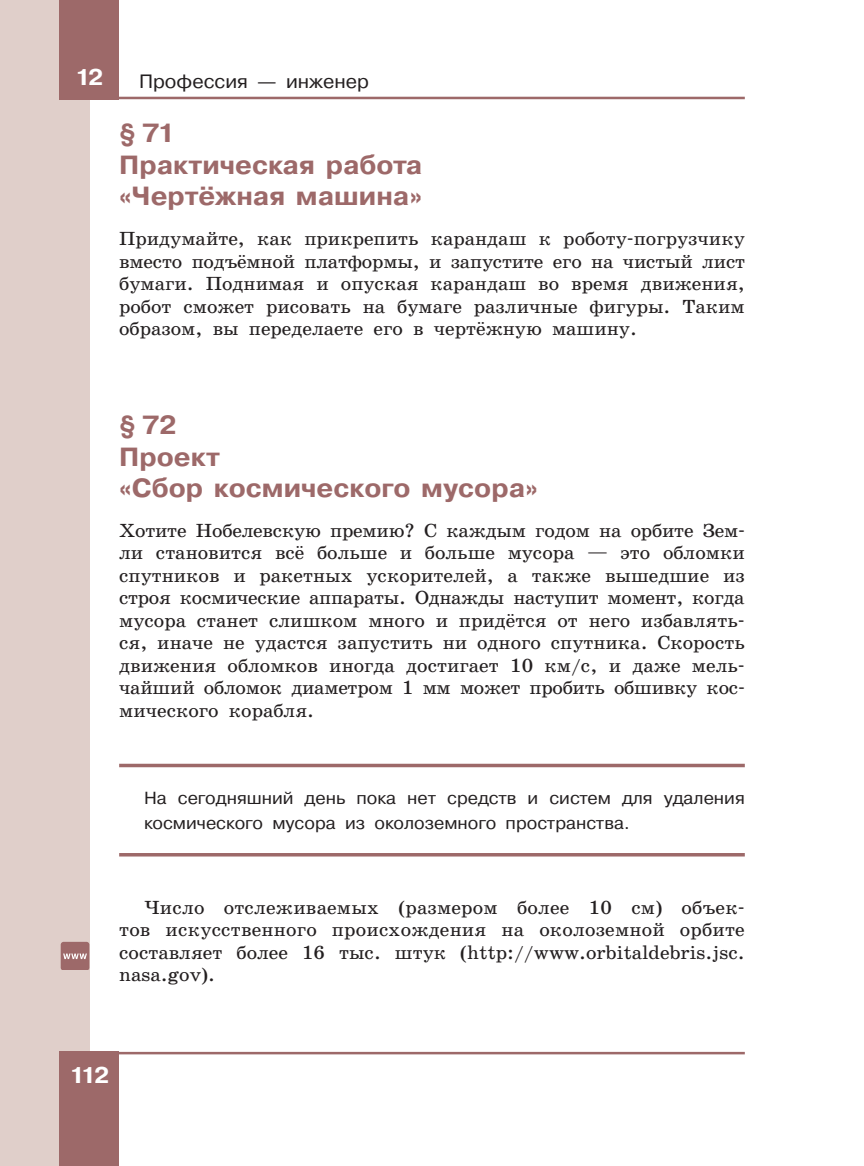
<style>
.page{position:relative;width:864px;height:1166px;background:#fff}
.page>*{position:absolute;margin:0;border:0;box-sizing:border-box;transform-origin:0 0}
.t1{font:700 26.25px/31.5px "Pragmatica C San Pin";color:#9d6969}
.t2{font:700 22.75px "Pragmatica C San Pin";color:#fff}
.t3{font:19.25px/22.4px "School Book C San Pin";color:#231f20;text-align:justify}
.t4{font:19.25px "Pragmatica C San Pin";color:#231f20}
.t5{font:17.5px/24.5px "Pragmatica C San Pin";color:#231f20}
</style>
<div class="page">
<div style="left:0;top:0;width:89px;height:1166px;background:#e0cfca"></div>
<div style="left:60px;top:1052px;width:59px;height:114px;background:#9d6969"></div>
<div style="left:60px;top:0;width:59px;height:99px;background:#9d6969"></div>
<hr style="left:60px;top:97px;width:684px;height:2px;background:#9d6969">
<hr style="left:60px;top:1052px;width:684px;height:2px;background:#9d6969">
<hr style="left:119px;top:764px;width:625px;height:3px;background:#9d6969">
<hr style="left:119px;top:853px;width:625px;height:3px;background:#9d6969">
<div style="left:61px;top:942px;width:28px;height:28px;background:#9d6969;border-radius:3px"></div>
<svg style="left:63px;top:953px;width:24px;height:6px"></svg>
<p class="t2" style="left:75px;top:65px;width:30px">12</p>
<p class="t4" style="left:139px;top:71px;width:231px">Профессия — инженер</p>
<h1 class="t1" style="left:119px;top:118px;width:304px">§ 71<br>Практическая работа «Чертёжная машина»</h1>
<p class="t3" style="left:119px;top:228px;width:627px">Придумайте, как прикрепить карандаш к роботу-погрузчику вместо подъёмной платформы, и запустите его на чистый лист бумаги. Поднимая и опуская карандаш во время движения, робот сможет рисовать на бумаге различные фигуры. Таким образом, вы переделаете его в чертёжную машину.</p>
<h1 class="t1" style="left:119px;top:409px;width:420px">§ 72<br>Проект<br>«Сбор космического мусора»</h1>
<p class="t3" style="left:119px;top:519px;width:627px">Хотите Нобелевскую премию? С каждым годом на орбите Зем&shy;ли становится всё больше и больше мусора — это обломки спутников и ракетных ускорителей, а также вышедшие из строя космические аппараты. Однажды наступит момент, когда мусора станет слишком много и придётся от него избавлять&shy;ся, иначе не удастся запустить ни одного спутника. Скорость движения обломков иногда достигает 10 км/с, и даже мель&shy;чайший обломок диаметром 1 мм может пробить обшивку кос&shy;мического корабля.</p>
<p class="t5" style="left:144px;top:786px;width:602px">На сегодняшний день пока нет средств и систем для удаления космического мусора из околоземного пространства.</p>
<p class="t3" style="left:119px;top:896px;width:627px;text-align:left;text-indent:25px">Число отслеживаемых (размером более 10 см) объек&shy;тов искусственного происхождения на околоземной орбите составляет более 16 тыс. штук (http://www. orbitaldebris. jsc. nasa. gov).</p>
<p class="t2" style="left:69px;top:1062px;width:41px">112</p>
</div>
